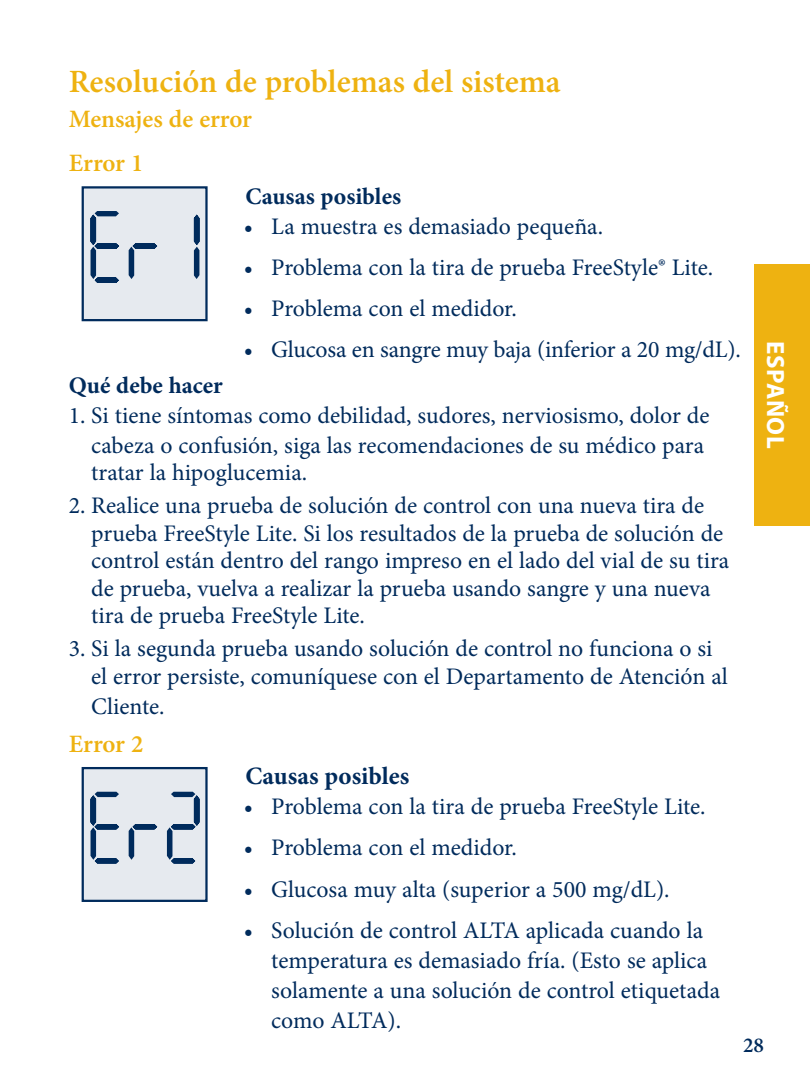
<style>
.page{position:relative;width:810px;height:1080px;background:#fff}
.page>*{position:absolute;margin:0;border:0;box-sizing:border-box;transform-origin:0 0}
.t1{font:600 32.5px "Minion Pro";letter-spacing:-.005em;color:#eeb211}
.t2{font:600 25px/43.8px "Minion Pro";letter-spacing:-.005em;color:#eeb211}
.t3{font:700 25px "Minion Pro";color:#002b5c}
.t4{font:700 25px "Myriad Pro";letter-spacing:.02em;color:#fff}
.t5{font:23.75px/27.5px "Minion Pro";color:#002b5c}
.t6{font:700 23.75px "Minion Pro";color:#002b5c}
.t7{font:600 21.25px "Minion Pro";color:#002b5c}
</style>
<div class="page">
<div style="left:754px;top:265px;width:56px;height:261px;background:#eeb211"></div>
<svg style="left:85px;top:189px;width:120px;height:129px;background:#d2d9e2"></svg>
<div style="left:82px;top:186px;width:126px;height:135px;border:2px solid #002b5c"></div>
<svg style="left:85px;top:770px;width:120px;height:129px;background:#ccd5de"></svg>
<div style="left:82px;top:767px;width:126px;height:135px;border:2px solid #002b5c"></div>
<h1 class="t1" style="left:69px;top:60px;width:494px">Resolución de problemas del sistema</h1>
<p class="t2" style="left:69px;top:97px;width:185px">Mensajes de error<br>Error 1</p>
<p class="t6" style="left:245px;top:179px;width:157px">Causas posibles</p>
<p class="t5" style="left:244px;top:212px;width:361px">• La muestra es demasiado pequeña.</p>
<p class="t5" style="left:244px;top:254px;width:471px">• Problema con la tira de prueba FreeStyle® Lite.</p>
<p class="t5" style="left:244px;top:295px;width:275px">• Problema con el medidor.</p>
<p class="t5" style="left:244px;top:336px;width:499px">• Glucosa en sangre muy baja (inferior a 20 mg/dL).</p>
<p class="t6" style="left:69px;top:369px;width:156px">Qué debe hacer</p>
<p class="t5" style="left:69px;top:400px;width:642px;line-height:30px;text-align:right">1. Si tiene síntomas como debilidad, sudores, nerviosismo, dolor de cabeza o confusión, siga las recomendaciones de su médico para</p>
<p class="t5" style="left:91px;top:459px;width:217px">tratar la hipoglucemia.</p>
<p class="t5" style="left:91px;top:492px;width:640px;text-indent:-22px">2. Realice una prueba de solución de control con una nueva tira de prueba FreeStyle Lite. Si los resultados de la prueba de solución de control están dentro del rango impreso en el lado del vial de su tira de prueba, vuelva a realizar la prueba usando sangre y una nueva tira de prueba FreeStyle Lite.</p>
<p class="t5" style="left:91px;top:635px;width:638px;text-indent:-22px">3. Si la segunda prueba usando solución de control no funciona o si el error persiste, comuníquese con el Departamento de Atención al</p>
<p class="t5" style="left:91px;top:692px;width:75px">Cliente.</p>
<p class="t2" style="left:69px;top:722px;width:76px">Error 2</p>
<p class="t3" style="left:245px;top:758px;width:165px">Causas posibles</p>
<p class="t5" style="left:244px;top:793px;width:463px">• Problema con la tira de prueba FreeStyle Lite.</p>
<p class="t5" style="left:244px;top:834px;width:275px">• Problema con el medidor.</p>
<p class="t5" style="left:244px;top:875px;width:427px">• Glucosa muy alta (superior a 500 mg/dL).</p>
<p class="t5" style="left:271px;top:915px;width:450px;line-height:30px;text-indent:-28px">• Solución de control ALTA aplicada cuando la temperatura es demasiado fría. (Esto se aplica solamente a una solución de control etiquetada como ALTA).</p>
<p class="t4" style="left:792px;top:341px;width:109px;rotate:90deg">ESPAÑOL</p>
<p class="t7" style="left:743px;top:1031px;width:22px">28</p>
</div>
